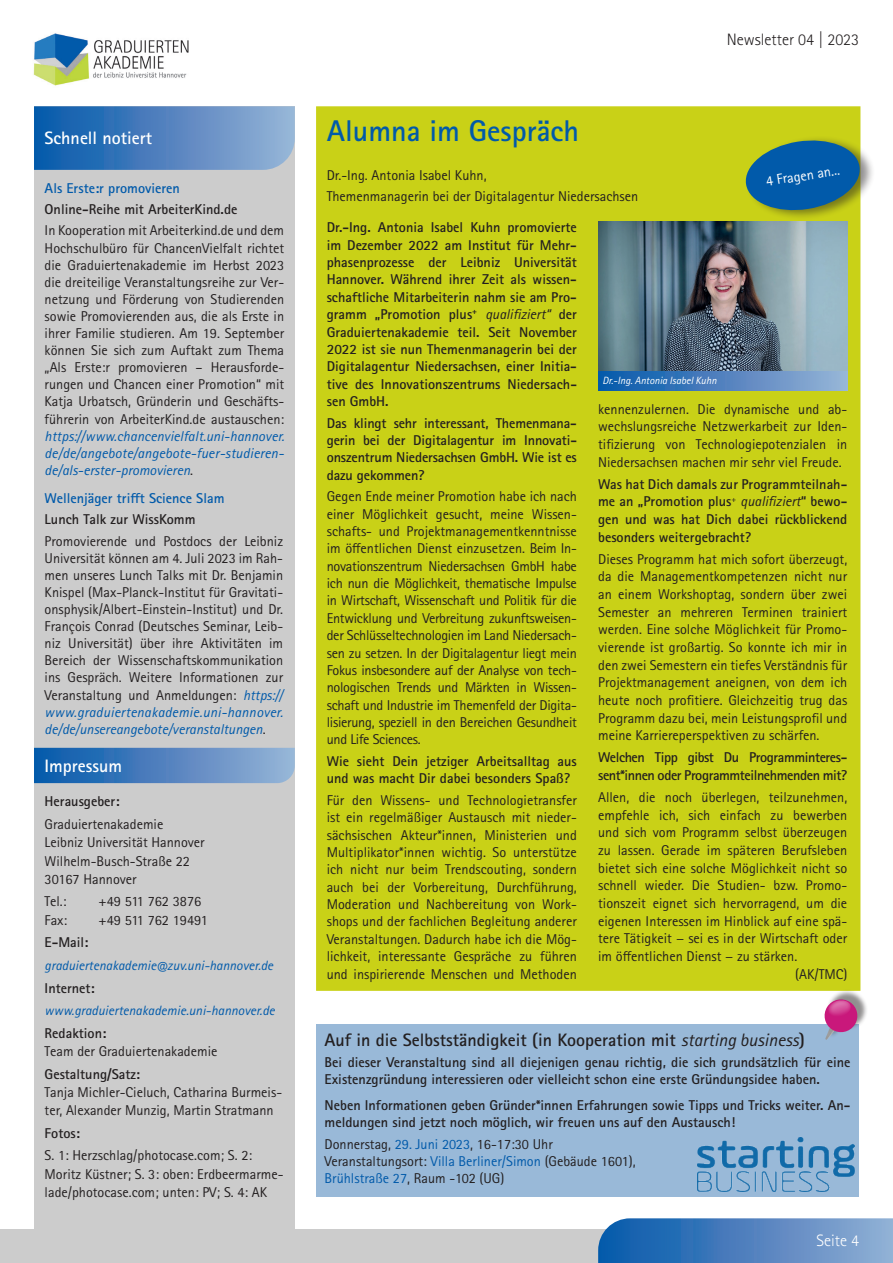
<style>
.page{position:relative;width:893px;height:1263px;background:#fff}
.page>*{position:absolute;margin:0;border:0;box-sizing:border-box;transform-origin:0 0}
.t1{font:700 30px "Rotis Sans Serif Std";color:#015aaa}
.t2{font:700 18px "Rotis Sans Serif Std";color:#231f20}
.t3{font:700 18px "Rotis Sans Serif Std";color:#fff}
.t4{font:300 16.5px "Rotis Sans Serif Std";color:#231f20}
.t5{font:300 16.5px "Rotis Sans Serif Std";color:#fff}
.t6{font:14.25px/17.4px "Rotis Sans Serif Std";color:#231f20;text-align:justify}
.t7{font:700 14.25px/17.4px "Rotis Sans Serif Std";color:#231f20;text-align:justify}
.t8{font:italic 14.25px/17.1px "Rotis Sans Serif Std";letter-spacing:.01em;color:#015aaa;text-align:justify}
.t9{font:700 14.25px/17.7px "Rotis Sans Serif Std";letter-spacing:-.03em;color:#231f20}
.t10{font:700 14.25px "Rotis Sans Serif Std";color:#015aaa}
.t11{font:14.25px "Rotis Sans Serif Std";color:#fff}
.t12{font:italic 13.5px "Rotis Sans Serif Std";color:#015aaa}
.t13{font:italic 10.5px "Rotis Sans Serif Std";color:#fff}
.s1{font-style:normal;color:#231f20}
.s2{font-style:italic;color:#015aaa}
.s3{font-weight:400;font-style:italic}
.s4{color:#015aaa}
</style>
<div class="page">
<div style="left:0;top:1229px;width:893px;height:34px;background:#ccc"></div>
<img style="left:33px;top:33px;width:156px;height:53px">
<svg style="left:598px;top:1218px;width:295px;height:45px;background:#5185c0"></svg>
<div style="left:34px;top:106px;width:261px;height:1123px;background:#ccc"></div>
<div style="left:316px;top:106px;width:544px;height:885px;background:#c9d117;border:2px solid #c9d117"></div>
<svg style="left:34px;top:748px;width:261px;height:35px;background:#4f84bf"></svg>
<svg style="left:34px;top:106px;width:261px;height:64px;background:#5084bf"></svg>
<div style="left:746px;top:136px;width:129px;height:85px;background:#231f20;opacity:.5"></div>
<svg style="left:745px;top:137px;width:117px;height:77px"></svg>
<div style="left:316px;top:1025px;width:543px;height:172px;background:#99b9d8"></div>
<div style="left:826px;top:989px;width:42px;height:49px;background:#231f20;opacity:.5"></div>
<svg style="left:822px;top:997px;width:38px;height:43px"></svg>
<img style="left:697px;top:1137px;width:158px;height:55px">
<img style="left:598px;top:221px;width:249px;height:150px">
<div style="left:598px;top:371px;width:250px;height:19px;background:linear-gradient(to right,#0455a9,#9ab2d6)"></div>
<p class="t3" style="left:45px;top:127px;width:109px">Schnell notiert</p>
<h1 class="t1" style="left:327px;top:112px;width:254px">Alumna im Gespräch</h1>
<p class="t4" style="left:727px;top:30px;width:134px">Newsletter 04 | 2023</p>
<p class="t10" style="left:45px;top:179px;width:137px">Als Erste:r promovieren</p>
<p class="t7" style="left:45px;top:200px;width:194px">Online-Reihe mit ArbeiterKind.de</p>
<p class="t6" style="left:45px;top:222px;width:241px">In Kooperation mit Arbeiterkind.de und dem Hochschulbüro für ChancenVielfalt richtet die Graduiertenakademie im Herbst 2023 die dreiteilige Veranstaltungsreihe zur Ver&shy;netzung und Förderung von Studierenden sowie Promovierenden aus, die als Erste in ihrer Familie studieren. Am 19. September können Sie sich zum Auftakt zum Thema „Als Erste:r promovieren – Herausforde&shy;rungen und Chancen einer Promotion“ mit Katja Urbatsch, Gründerin und Geschäfts&shy;führerin von ArbeiterKind.de austauschen:</p>
<p class="t8" style="left:45px;top:427px;width:241px">https://www.chancenvielfalt.uni-hannover. de/de/angebote/angebote-fuer-studieren&shy;de/als-erster-promovieren<span class="s1">.</span></p>
<p class="t10" style="left:45px;top:489px;width:181px">Wellenjäger trifft Science Slam</p>
<p class="t7" style="left:45px;top:511px;width:152px">Lunch Talk zur WissKomm</p>
<p class="t6" style="left:45px;top:532px;width:240px">Promovierende und Postdocs der Leibniz Universität können am 4. Juli 2023 im Rah&shy;men unseres Lunch Talks mit Dr. Benjamin Knispel (Max-Planck-Institut für Gravitati&shy;onsphysik/Albert-Einstein-Institut) und Dr.<br>François Conrad (Deutsches Seminar, Leib&shy;niz Universität) über ihre Aktivitäten im Bereich der Wissenschaftskommunikation ins Gespräch. Weitere Informationen zur Veranstaltung und Anmeldungen: <span class="s2">https:// www.graduiertenakademie.uni-hannover. de/de/unsereangebote/veranstaltungen</span>.</p>
<p class="t3" style="left:45px;top:754px;width:79px">Impressum</p>
<p class="t7" style="left:45px;top:793px;width:76px">Herausgeber:</p>
<p class="t6" style="left:45px;top:815px;width:162px;line-height:18.3px;text-align:left">Graduiertenakademie<br>Leibniz Universität Hannover<br>Wilhelm-Busch-Straße 22<br>30167 Hannover</p>
<p class="t6" style="left:45px;top:893px;width:23px">Tel.:</p>
<p class="t6" style="left:99px;top:893px;width:104px">+49 511 762 3876</p>
<p class="t6" style="left:45px;top:911px;width:24px">Fax:</p>
<p class="t6" style="left:99px;top:911px;width:111px">+49 511 762 19491</p>
<p class="t7" style="left:45px;top:934px;width:45px">E-Mail:</p>
<p class="t12" style="left:45px;top:957px;width:230px">graduiertenakademie@zuv.uni-hannover.de</p>
<p class="t7" style="left:45px;top:979px;width:52px">Internet:</p>
<p class="t12" style="left:45px;top:1002px;width:232px">www.graduiertenakademie.uni-hannover.de</p>
<p class="t7" style="left:45px;top:1024px;width:63px">Redaktion:</p>
<p class="t6" style="left:45px;top:1042px;width:174px">Team der Graduiertenakademie</p>
<p class="t7" style="left:45px;top:1065px;width:97px">Gestaltung/Satz:</p>
<p class="t6" style="left:45px;top:1083px;width:239px;line-height:18.3px">Tanja Michler-Cieluch, Catharina Burmeis&shy;ter, Alexander Munzig, Martin Stratmann</p>
<p class="t7" style="left:45px;top:1124px;width:37px">Fotos:</p>
<p class="t6" style="left:45px;top:1146px;width:240px;line-height:18.3px;text-align:left">S. 1: Herzschlag/photocase.com; S. 2:<br>Moritz Küstner; S. 3: oben: Erdbeermarme&shy;lade/photocase.com; unten: PV; S. 4: AK</p>
<p class="t6" style="left:327px;top:164px;width:313px;line-height:21.3px">Dr.-Ing. Antonia Isabel Kuhn,<br>Themenmanagerin bei der Digitalagentur Niedersachsen</p>
<p class="t11" style="left:765px;top:173px;width:76px;rotate:-9deg">4 Fragen an...</p>
<p class="t7" style="left:327px;top:219px;width:252px">Dr.-Ing. Antonia Isabel Kuhn promovierte im Dezember 2022 am Institut für Mehr&shy;phasenprozesse der Leibniz Universität Hannover. Während ihrer Zeit als wissen&shy;schaftliche Mitarbeiterin nahm sie am Pro&shy;gramm „Promotion plus<sup>+</sup> <span class="s3">qualifiziert“</span> der Graduiertenakademie teil. Seit November 2022 ist sie nun Themenmanagerin bei der Digitalagentur Niedersachsen, einer Initia&shy;tive des Innovationszentrums Niedersach&shy;sen GmbH.</p>
<p class="t7" style="left:327px;top:414px;width:252px">Das klingt sehr interessant, Themenmana&shy;gerin bei der Digitalagentur im Innovati&shy;onszentrum Niedersachsen GmbH. Wie ist es dazu gekommen?</p>
<p class="t6" style="left:327px;top:488px;width:252px">Gegen Ende meiner Promotion habe ich nach einer Möglichkeit gesucht, meine Wissen&shy;schafts- und Projektmanagementkenntnisse im öffentlichen Dienst einzusetzen. Beim In&shy;novationszentrum Niedersachsen GmbH habe ich nun die Möglichkeit, thematische Impulse in Wirtschaft, Wissenschaft und Politik für die Entwicklung und Verbreitung zukunftsweisen&shy;der Schlüsseltechnologien im Land Niedersach&shy;sen zu setzen. In der Digitalagentur liegt mein Fokus insbesondere auf der Analyse von tech&shy;nologischen Trends und Märkten in Wissen&shy;schaft und Industrie im Themenfeld der Digita&shy;lisierung, speziell in den Bereichen Gesundheit und Life Sciences.</p>
<p class="t7" style="left:327px;top:752px;width:252px">Wie sieht Dein jetziger Arbeitsalltag aus und was macht Dir dabei besonders Spaß?</p>
<p class="t6" style="left:327px;top:791px;width:252px">Für den Wissens- und Technologietransfer ist ein regelmäßiger Austausch mit nieder&shy;sächsischen Akteur*innen, Ministerien und Multiplikator*innen wichtig. So unterstütze ich nicht nur beim Trendscouting, sondern auch bei der Vorbereitung, Durchführung, Moderation und Nachbereitung von Work&shy;shops und der fachlichen Begleitung anderer Veranstaltungen. Dadurch habe ich die Mög&shy;lichkeit, interessante Gespräche zu führen und inspirierende Menschen und Methoden</p>
<p class="t13" style="left:602px;top:374px;width:116px">Dr.-Ing. Antonia Isabel Kuhn</p>
<p class="t6" style="left:598px;top:400px;width:251px">kennenzulernen. Die dynamische und ab&shy;wechslungsreiche Netzwerkarbeit zur Iden&shy;tifizierung von Technologiepotenzialen in Niedersachsen machen mir sehr viel Freude.</p>
<p class="t7" style="left:598px;top:475px;width:251px">Was hat Dich damals zur Programmteilnah&shy;me an „Promotion plus<sup>+</sup> <span class="s3">qualifiziert</span>“ bewo&shy;gen und was hat Dich dabei rückblickend besonders weitergebracht?</p>
<p class="t6" style="left:598px;top:550px;width:251px">Dieses Programm hat mich sofort überzeugt, da die Managementkompetenzen nicht nur an einem Workshoptag, sondern über zwei Semester an mehreren Terminen trainiert werden. Eine solche Möglichkeit für Promo&shy;vierende ist großartig. So konnte ich mir in den zwei Semestern ein tiefes Verständnis für Projektmanagement aneignen, von dem ich heute noch profitiere. Gleichzeitig trug das Programm dazu bei, mein Leistungsprofil und meine Karriereperspektiven zu schärfen.</p>
<p class="t9" style="left:598px;top:748px;width:251px">Welchen Tipp gibst Du Programminteres&shy;sent*innen oder Programmteilnehmenden mit?</p>
<p class="t6" style="left:598px;top:788px;width:251px">Allen, die noch überlegen, teilzunehmen,</p>
<p class="t6" style="left:598px;top:806px;width:251px">empfehle ich, sich einfach zu bewerben</p>
<p class="t6" style="left:598px;top:824px;width:251px">und sich vom Programm selbst überzeugen</p>
<p class="t6" style="left:598px;top:841px;width:251px">zu lassen. Gerade im späteren Berufsleben</p>
<p class="t6" style="left:598px;top:859px;width:251px">bietet sich eine solche Möglichkeit nicht so</p>
<p class="t6" style="left:598px;top:877px;width:251px">schnell wieder. Die Studien- bzw. Promo-</p>
<p class="t6" style="left:598px;top:894px;width:251px">tionszeit eignet sich hervorragend, um die</p>
<p class="t6" style="left:598px;top:912px;width:251px">eigenen Interessen im Hinblick auf eine spä-</p>
<p class="t6" style="left:598px;top:930px;width:251px">tere Tätigkeit − sei es in der Wirtschaft oder</p>
<p class="t6" style="left:598px;top:947px;width:201px">im öffentlichen Dienst − zu stärken.</p>
<p class="t6" style="left:795px;top:965px;width:54px">(AK/TMC)</p>
<p class="t2" style="left:325px;top:1028px;width:482px">Auf in die Selbstständigkeit (in Kooperation mit <span class="s3">starting business</span>)</p>
<p class="t7" style="left:325px;top:1054px;width:527px">Bei dieser Veranstaltung sind all diejenigen genau richtig, die sich grundsätzlich für eine<br>Existenzgründung interessieren oder vielleicht schon eine erste Gründungsidee haben.</p>
<p class="t7" style="left:325px;top:1096px;width:527px">Neben Informationen geben Gründer*innen Erfahrungen sowie Tipps und Tricks weiter. An&shy;meldungen sind jetzt noch möglich, wir freuen uns auf den Austausch!</p>
<p class="t6" style="left:325px;top:1135px;width:313px;text-align:left">Donnerstag, <span class="s4">29. Juni 2023</span>, 16-17:30 Uhr<br>Veranstaltungsort: <span class="s4">Villa Berliner/Simon</span> (Gebäude 1601),<br><span class="s4">Brühlstraße 27</span>, Raum -102 (UG)</p>
<p class="t5" style="left:816px;top:1231px;width:44px">Seite 4</p>
</div>
